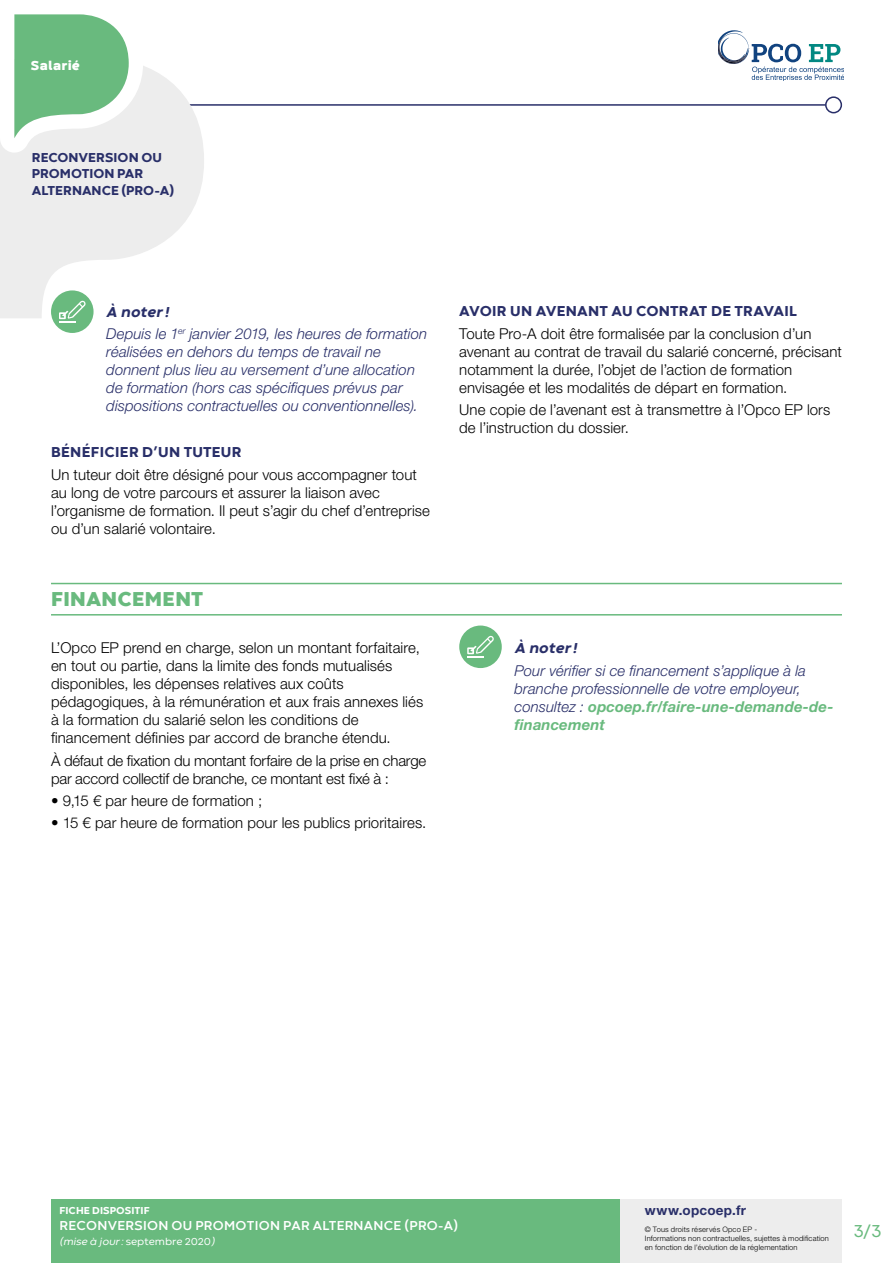
<style>
.page{position:relative;width:893px;height:1263px;background:#fff}
.page>*{position:absolute;margin:0;border:0;box-sizing:border-box;transform-origin:0 0}
.t1{font:800 21px "Codec Warm";letter-spacing:.01em;color:#69ba7e}
.t2{font:18px "Codec Warm";color:#69ba7e}
.t3{font:300 15px/18px "Helvetica Neue LT Std";letter-spacing:.005em;color:#000}
.t4{font:italic 300 15px/18px "Helvetica Neue LT Std";letter-spacing:.005em;color:#292f69}
.t5{font:300 15px/18px "Helvetica Neue LT Std";letter-spacing:-.015em;color:#000}
.t6{font:800 15px "Codec Warm";letter-spacing:.015em;color:#292f69}
.t7{font:italic 800 15px "Codec Warm";letter-spacing:.01em;color:#292f69}
.t8{font:700 13.5px "Codec Warm";letter-spacing:.02em;color:#fff}
.t9{font:800 13.5px/16.5px "Codec Warm";color:#292f69}
.t10{font:700 13.5px "Helvetica Neue LT Std";letter-spacing:.02em;color:#292f69}
.t11{font:800 13.5px "Codec Warm";letter-spacing:.01em;color:#fff}
.t12{font:10.5px "Codec Warm";color:#fff}
.t13{font:800 10.5px "Codec Warm";color:#fff}
.t14{font:300 7.5px/9px "Helvetica Neue LT Std";letter-spacing:.025em;color:#000}
.s1{font-weight:700;color:#69ba7e}
.s2{font-style:italic}
</style>
<div class="page">
<hr style="left:174px;top:104px;width:652px;height:2px;background:#292f69">
<div style="left:825px;top:96px;width:17px;height:17px;border:2px solid #292f69;border-radius:50%"></div>
<div style="left:51px;top:1199px;width:570px;height:64px;background:#69ba7e"></div>
<div style="left:621px;top:1199px;width:221px;height:64px;background:#ededed"></div>
<svg style="left:0;top:69px;width:204px;height:249px;fill:#ededed"></svg>
<svg style="left:0;top:14px;width:150px;height:150px"></svg>
<svg style="left:718px;top:31px;width:125px;height:50px"></svg>
<div style="left:51px;top:290px;width:43px;height:43px;background:#69ba7e;border-radius:50%"></div>
<svg style="left:59px;top:300px;width:27px;height:23px"></svg>
<hr style="left:51px;top:583px;width:791px;height:1px;background:#69ba7e">
<hr style="left:51px;top:614px;width:791px;height:1px;background:#69ba7e">
<div style="left:459px;top:625px;width:43px;height:43px;background:#69ba7e;border-radius:50%"></div>
<svg style="left:467px;top:635px;width:27px;height:23px"></svg>
<p class="t11" style="left:31px;top:57px;width:51px">Salarié</p>
<p class="t9" style="left:32px;top:150px;width:144px">RECONVERSION OU<br>PROMOTION PAR<br>ALTERNANCE (PRO-A)</p>
<p class="t7" style="left:106px;top:302px;width:64px">À noter !</p>
<p class="t4" style="left:106px;top:324px;width:322px">Depuis le 1<sup>er</sup> janvier 2019, les heures de formation réalisées en dehors du temps de travail ne donnent plus lieu au versement d’une allocation de formation (hors cas spécifiques prévus par dispositions contractuelles ou conventionnelles).</p>
<p class="t6" style="left:51px;top:443px;width:192px">BÉNÉFICIER D’UN TUTEUR</p>
<p class="t3" style="left:51px;top:465px;width:381px">Un tuteur doit être désigné pour vous accompagner tout au long de votre parcours et assurer la liaison avec l’organisme de formation. Il peut s’agir du chef d’entreprise ou d’un salarié volontaire.</p>
<h1 class="t1" style="left:51px;top:584px;width:154px">FINANCEMENT</h1>
<p class="t3" style="left:51px;top:639px;width:374px">L’Opco EP prend en charge, selon un montant forfaitaire, en tout ou partie, dans la limite des fonds mutualisés disponibles, les dépenses relatives aux coûts pédagogiques, à la rémunération et aux frais annexes liés à la formation du salarié selon les conditions de financement définies par accord de branche étendu.</p>
<p class="t5" style="left:51px;top:751px;width:377px">À défaut de fixation du montant forfaire de la prise en charge par accord collectif de branche, ce montant est fixé à :</p>
<p class="t3" style="left:51px;top:791px;width:213px">• 9,15 € par heure de formation ;</p>
<p class="t3" style="left:51px;top:813px;width:377px">• 15 € par heure de formation pour les publics prioritaires.</p>
<p class="t6" style="left:459px;top:302px;width:339px">AVOIR UN AVENANT AU CONTRAT DE TRAVAIL</p>
<p class="t3" style="left:459px;top:324px;width:384px">Toute Pro-A doit être formalisée par la conclusion d’un avenant au contrat de travail du salarié concerné, précisant notamment la durée, l’objet de l’action de formation envisagée et les modalités de départ en formation.</p>
<p class="t3" style="left:459px;top:400px;width:373px">Une copie de l’avenant est à transmettre à l’Opco EP lors de l’instruction du dossier.</p>
<p class="t7" style="left:514px;top:639px;width:64px">À noter !</p>
<p class="t4" style="left:514px;top:661px;width:320px">Pour vérifier si ce financement s’applique à la branche professionnelle de votre employeur, consultez : <span class="s1">opcoep.fr/faire-une-demande-de&shy;financement</span></p>
<p class="t13" style="left:60px;top:1204px;width:92px">FICHE DISPOSITIF</p>
<p class="t8" style="left:60px;top:1217px;width:400px">RECONVERSION OU PROMOTION PAR ALTERNANCE (PRO-A)</p>
<p class="t12" style="left:60px;top:1236px;width:156px"><span class="s2">(mise à jour :</span> septembre 2020<span class="s2">)</span></p>
<p class="t10" style="left:645px;top:1202px;width:103px">www.opcoep.fr</p>
<p class="t14" style="left:645px;top:1225px;width:186px">© Tous droits réservés Opco EP -<br>Informations non contractuelles, sujettes à modification en fonction de l’évolution de la réglementation</p>
<p class="t2" style="left:854px;top:1220px;width:29px">3/3</p>
</div>
